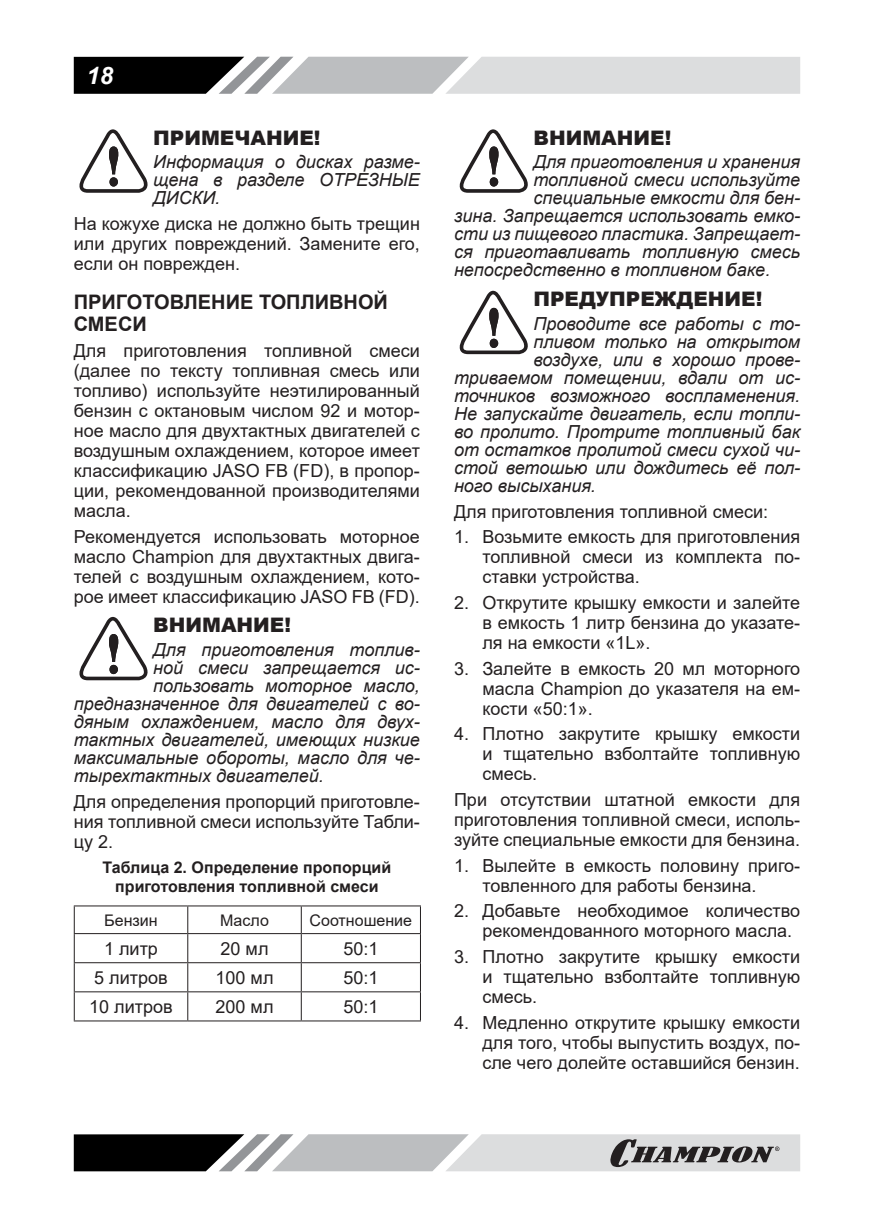
<style>
.page{position:relative;width:874px;height:1225px;background:#fff}
.page>*{position:absolute;margin:0;border:0;box-sizing:border-box;transform-origin:0 0}
.t1{font:italic 700 24px "Arial";color:#fff}
.t2{font:900 20px "Arial";color:#231f20}
.t3{font:700 20px/22px "Arial";color:#231f20}
.t4{font:18px/20px "Arial";color:#231f20;text-align:justify}
.t5{font:italic 18px/18px "Arial";color:#231f20;text-align:justify}
.t6{font:700 16px/19.2px "Arial";color:#231f20;text-align:center}
.t7{font:16px "Arial";color:#231f20}
</style>
<div class="page">
<svg style="left:74px;top:57px;width:725px;height:37px"></svg>
<svg style="left:74px;top:1134px;width:725px;height:37px"></svg>
<svg style="left:79px;top:129px;width:69px;height:64px"></svg>
<svg style="left:79px;top:617px;width:69px;height:63px"></svg>
<hr style="left:74px;top:905px;width:114px;height:1px;background:#231f20">
<hr style="left:188px;top:905px;width:113px;height:1px;background:#231f20">
<hr style="left:301px;top:905px;width:120px;height:1px;background:#231f20">
<hr style="left:74px;top:933px;width:114px;height:1px;background:#231f20">
<hr style="left:188px;top:933px;width:113px;height:1px;background:#231f20">
<hr style="left:301px;top:933px;width:120px;height:1px;background:#231f20">
<hr style="left:74px;top:962px;width:114px;height:1px;background:#231f20">
<hr style="left:188px;top:962px;width:113px;height:1px;background:#231f20">
<hr style="left:301px;top:962px;width:120px;height:1px;background:#231f20">
<hr style="left:74px;top:991px;width:114px;height:1px;background:#231f20">
<svg style="left:74px;top:906px;width:1px;height:114px"></svg>
<hr style="left:188px;top:991px;width:113px;height:1px;background:#231f20">
<svg style="left:187px;top:906px;width:1px;height:114px"></svg>
<hr style="left:301px;top:991px;width:120px;height:1px;background:#231f20">
<svg style="left:300px;top:906px;width:1px;height:114px"></svg>
<svg style="left:420px;top:906px;width:1px;height:114px"></svg>
<hr style="left:74px;top:1020px;width:114px;height:1px;background:#231f20">
<hr style="left:188px;top:1020px;width:113px;height:1px;background:#231f20">
<hr style="left:301px;top:1020px;width:120px;height:1px;background:#231f20">
<svg style="left:459px;top:129px;width:69px;height:64px"></svg>
<svg style="left:459px;top:291px;width:69px;height:63px"></svg>
<h1 class="t1" style="left:87px;top:61px;width:28px">18</h1>
<p class="t2" style="left:153px;top:123px;width:169px">ПРИМЕЧАНИЕ!</p>
<p class="t5" style="left:153px;top:153px;width:268px">Информация о дисках разме&shy;щена в разделе ОТРЕЗНЫЕ ДИСКИ.</p>
<p class="t4" style="left:74px;top:214px;width:347px">На кожухе диска не должно быть трещин или других повреждений. Замените его, если он поврежден.</p>
<p class="t3" style="left:74px;top:291px;width:315px">ПРИГОТОВЛЕНИЕ ТОПЛИВНОЙ<br>СМЕСИ</p>
<p class="t4" style="left:74px;top:340px;width:347px">Для приготовления топливной смеси (далее по тексту топливная смесь или топливо) используйте неэтилированный бензин с октановым числом 92 и мотор&shy;ное масло для двухтактных двигателей с воздушным охлаждением, которое имеет классификацию JASO FB (FD), в пропор&shy;ции, рекомендованной производителями масла.</p>
<p class="t4" style="left:74px;top:526px;width:347px">Рекомендуется использовать моторное масло Champion для двухтактных двига&shy;телей с воздушным охлаждением, кото&shy;рое имеет классификацию JASO FB (FD).</p>
<p class="t2" style="left:153px;top:610px;width:139px">ВНИМАНИЕ!</p>
<p class="t5" style="left:153px;top:641px;width:268px">Для приготовления топлив-</p>
<p class="t5" style="left:153px;top:659px;width:268px">ной смеси запрещается ис-</p>
<p class="t5" style="left:153px;top:677px;width:268px">пользовать моторное масло,</p>
<p class="t5" style="left:74px;top:695px;width:347px">предназначенное для двигателей с во-</p>
<p class="t5" style="left:74px;top:713px;width:347px">дяным охлаждением, масло для двух-</p>
<p class="t5" style="left:74px;top:731px;width:347px">тактных двигателей, имеющих низкие</p>
<p class="t5" style="left:74px;top:749px;width:347px">максимальные обороты, масло для че-</p>
<p class="t5" style="left:74px;top:767px;width:251px">тырехтактных двигателей.</p>
<p class="t4" style="left:74px;top:791px;width:347px">Для определения пропорций приготовле&shy;ния топливной смеси используйте Табли&shy;цу 2.</p>
<p class="t6" style="left:102px;top:857px;width:290px">Таблица 2. Определение пропорций приготовления топливной смеси</p>
<p class="t7" style="left:104px;top:909px;width:55px">Бензин</p>
<p class="t7" style="left:220px;top:909px;width:50px">Масло</p>
<p class="t7" style="left:309px;top:909px;width:104px">Соотношение</p>
<p class="t4" style="left:104px;top:938px;width:55px">1 литр</p>
<p class="t4" style="left:220px;top:938px;width:49px">20 мл</p>
<p class="t4" style="left:343px;top:938px;width:37px">50:1</p>
<p class="t4" style="left:94px;top:967px;width:75px">5 литров</p>
<p class="t4" style="left:215px;top:967px;width:59px">100 мл</p>
<p class="t4" style="left:343px;top:967px;width:37px">50:1</p>
<p class="t4" style="left:89px;top:996px;width:85px">10 литров</p>
<p class="t4" style="left:215px;top:996px;width:59px">200 мл</p>
<p class="t4" style="left:343px;top:996px;width:37px">50:1</p>
<p class="t2" style="left:533px;top:123px;width:139px">ВНИМАНИЕ!</p>
<p class="t5" style="left:533px;top:153px;width:268px">Для приготовления и хранения</p>
<p class="t5" style="left:533px;top:171px;width:268px">топливной смеси используйте</p>
<p class="t5" style="left:533px;top:189px;width:268px">специальные емкости для бен-</p>
<p class="t5" style="left:454px;top:207px;width:347px">зина. Запрещается использовать емко-</p>
<p class="t5" style="left:454px;top:225px;width:347px">сти из пищевого пластика. Запрещает-</p>
<p class="t5" style="left:454px;top:243px;width:347px">ся приготавливать топливную смесь</p>
<p class="t5" style="left:454px;top:261px;width:317px">непосредственно в топливном баке.</p>
<p class="t2" style="left:533px;top:284px;width:230px">ПРЕДУПРЕЖДЕНИЕ!</p>
<p class="t5" style="left:533px;top:315px;width:268px">Проводите все работы с то-</p>
<p class="t5" style="left:533px;top:333px;width:268px">пливом только на открытом</p>
<p class="t5" style="left:533px;top:351px;width:268px">воздухе, или в хорошо прове-</p>
<p class="t5" style="left:454px;top:369px;width:347px">триваемом помещении, вдали от ис-</p>
<p class="t5" style="left:454px;top:387px;width:347px">точников возможного воспламенения.</p>
<p class="t5" style="left:454px;top:405px;width:347px">Не запускайте двигатель, если топли-</p>
<p class="t5" style="left:454px;top:423px;width:347px">во пролито. Протрите топливный бак</p>
<p class="t5" style="left:454px;top:441px;width:347px">от остатков пролитой смеси сухой чи-</p>
<p class="t5" style="left:454px;top:459px;width:347px">стой ветошью или дождитесь её пол-</p>
<p class="t5" style="left:454px;top:477px;width:143px">ного высыхания.</p>
<p class="t4" style="left:454px;top:501px;width:315px">Для приготовления топливной смеси:</p>
<p class="t4" style="left:482px;top:527px;width:319px;text-indent:-28px">1. Возьмите емкость для приготовления топливной смеси из комплекта по&shy;ставки устройства.</p>
<p class="t4" style="left:482px;top:592px;width:319px;text-indent:-28px">2. Открутите крышку емкости и залейте в емкость 1 литр бензина до указате&shy;ля на емкости «1L».</p>
<p class="t4" style="left:482px;top:658px;width:319px;text-indent:-28px">3. Залейте в емкость 20 мл моторного масла Champion до указателя на ем&shy;кости «50:1».</p>
<p class="t4" style="left:482px;top:724px;width:319px;text-indent:-28px">4. Плотно закрутите крышку емкости и тщательно взболтайте топливную смесь.</p>
<p class="t4" style="left:454px;top:789px;width:347px">При отсутствии штатной емкости для приготовления топливной смеси, исполь&shy;зуйте специальные емкости для бензина.</p>
<p class="t4" style="left:482px;top:855px;width:319px;text-indent:-28px">1. Вылейте в емкость половину приго&shy;товленного для работы бензина.</p>
<p class="t4" style="left:482px;top:901px;width:319px;text-indent:-28px">2. Добавьте необходимое количество рекомендованного моторного масла.</p>
<p class="t4" style="left:482px;top:946px;width:319px;text-indent:-28px">3. Плотно закрутите крышку емкости и тщательно взболтайте топливную смесь.</p>
<p class="t4" style="left:482px;top:1012px;width:319px;text-indent:-28px">4. Медленно открутите крышку емкости для того, чтобы выпустить воздух, по&shy;сле чего долейте оставшийся бензин.</p>
</div>
